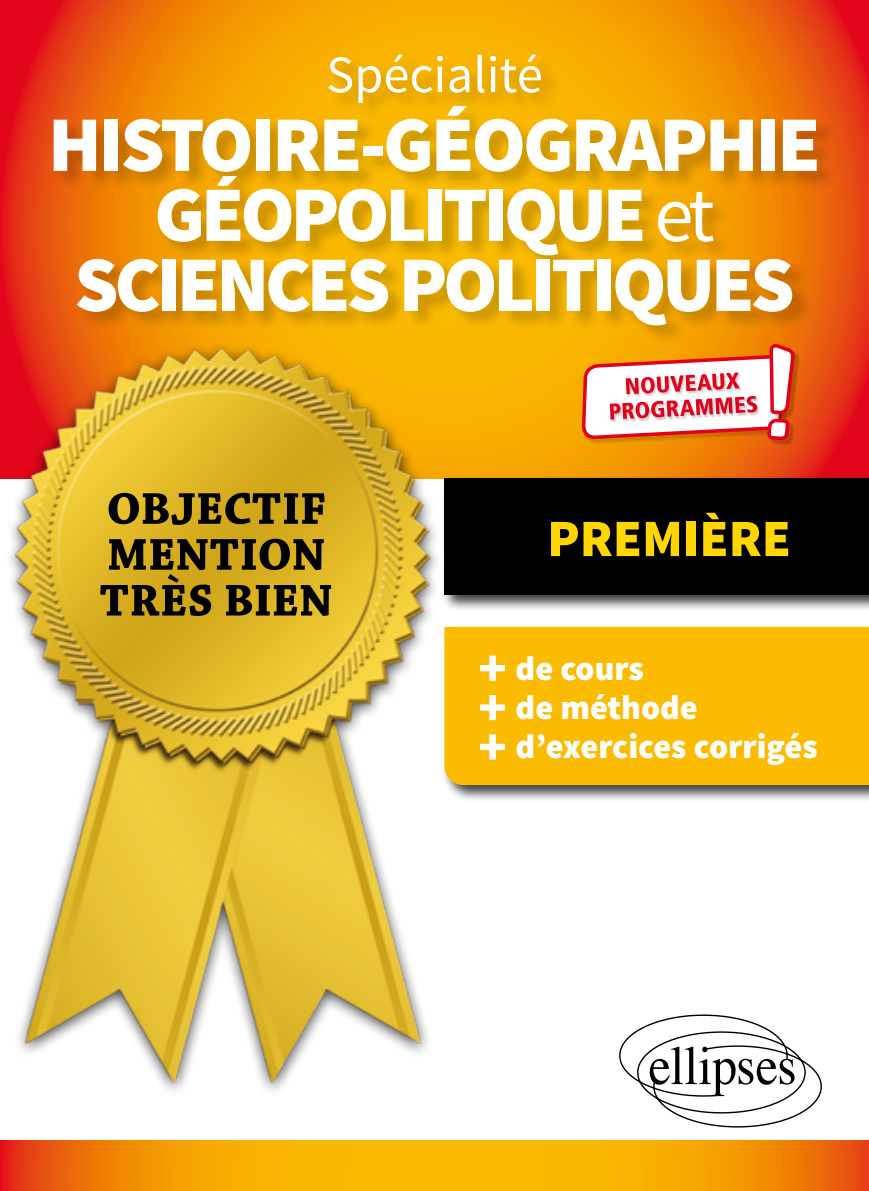
<style>
.page{position:relative;width:869px;height:1191px;background:#fff}
.page>*{position:absolute;margin:0;border:0;box-sizing:border-box;transform-origin:0 0}
.t1{font:900 78.75px/70px "Source Sans Pro";letter-spacing:-.055em;color:#fff;text-align:center}
.t2{font:52.5px "Source Sans Pro";color:#fff}
.t3{font:900 52.5px "Source Sans Pro";color:#ffd600}
.t4{font:900 34.12px/39px "Source Sans Pro";color:#fff}
.s1{font-weight:400}
</style>
<div class="page">
<svg style="left:0;top:0;width:868px;height:476px;background:#ea5c0d"></svg>
<svg style="left:0;top:1140px;width:868px;height:51px;background:#f49b02"></svg>
<div style="left:442px;top:624px;width:426px;height:177px;background:#000;opacity:.75"></div>
<div style="left:613px;top:627px;width:255px;height:158px;background:#fabb00"></div>
<div style="left:442px;top:476px;width:426px;height:134px;background:#000;opacity:.75"></div>
<div style="left:444px;top:478px;width:424px;height:116px;background:#000"></div>
<img style="left:0;top:344px;width:613px;height:747px">
<svg style="left:100px;top:538px;width:231px;height:78px;background:#806713"></svg>
<svg style="left:108px;top:493px;width:216px;height:32px;background:#6e5910"></svg>
<svg style="left:619px;top:1014px;width:202px;height:113px"></svg>
<div style="left:770px;top:347px;width:28px;height:98px;background:#000;opacity:.2"></div>
<svg style="left:579px;top:0;width:217px;height:442px"></svg>
<div style="left:55px;top:55px;width:781px;height:289px;background:#000;opacity:.19"></div>
<svg style="left:480px;top:655px;width:24px;height:26px"></svg>
<svg style="left:480px;top:695px;width:24px;height:25px"></svg>
<svg style="left:480px;top:734px;width:24px;height:25px"></svg>
<p class="t2" style="left:326px;top:42px;width:218px">Spécialité</p>
<p class="t1" style="left:48px;top:113px;width:774px">HISTOIRE-GÉOGRAPHIE<br>GÉOPOLITIQUE <span class="s1">et<br></span>SCIENCES POLITIQUES</p>
<p class="t3" style="left:547px;top:504px;width:245px">PREMIÈRE</p>
<p class="t4" style="left:515px;top:650px;width:304px">de cours<br>de méthode d’exercices corrigés</p>
</div>
